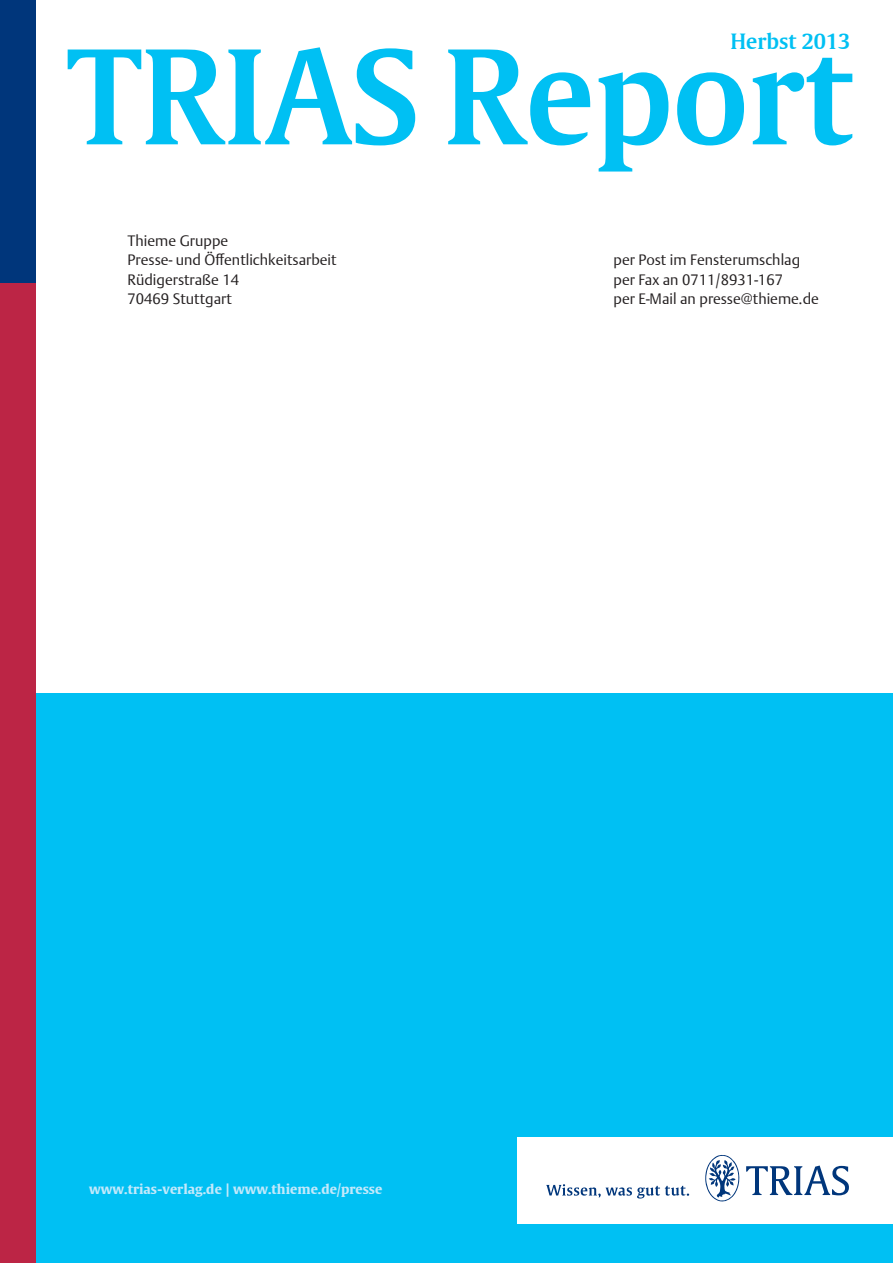
<style>
.page{position:relative;width:893px;height:1263px;background:#fff}
.page>*{position:absolute;margin:0;border:0;box-sizing:border-box;transform-origin:0 0}
.t1{font:600 129px "Thieme Gulliver 2008";color:#00c0f3}
.t2{font:600 21px "Thieme Gulliver 2008";color:#00c0f3}
.t3{font:300 15px/19.5px "Thieme Argo 2008";color:#231f20}
.t4{font:700 13.5px "Thieme Gulliver 2008";color:#c3e9fb}
</style>
<div class="page">
<div style="left:21px;top:693px;width:872px;height:570px;background:#00c0f3"></div>
<div style="left:0;top:52px;width:36px;height:1211px;background:#bc2545"></div>
<div style="left:0;top:0;width:36px;height:283px;background:#00367b"></div>
<div style="left:517px;top:1137px;width:375px;height:87px;background:#fff"></div>
<svg style="left:705px;top:1155px;width:144px;height:47px"></svg>
<svg style="left:546px;top:1184px;width:143px;height:14px"></svg>
<h2 class="t2" style="left:730px;top:32px;width:121px">Herbst 2013</h2>
<h1 class="t1" style="left:68px;top:43px;width:787px">TRIAS Report</h1>
<p class="t3" style="left:128px;top:230px;width:211px">Thieme Gruppe<br>Presse- und Öffentlichkeitsarbeit</p>
<p class="t3" style="left:614px;top:250px;width:188px">per Post im Fensterumschlag</p>
<p class="t3" style="left:128px;top:269px;width:113px">Rü digerstraße 14</p>
<p class="t3" style="left:614px;top:269px;width:171px">per Fax an 0711/8931-167</p>
<p class="t3" style="left:128px;top:289px;width:106px">70469 Stuttgart</p>
<p class="t3" style="left:614px;top:289px;width:207px">per E-Mail an presse@thieme.de</p>
<p class="t4" style="left:89px;top:1184px;width:295px">www.trias-verlag.de | www.thieme.de/presse</p>
</div>
